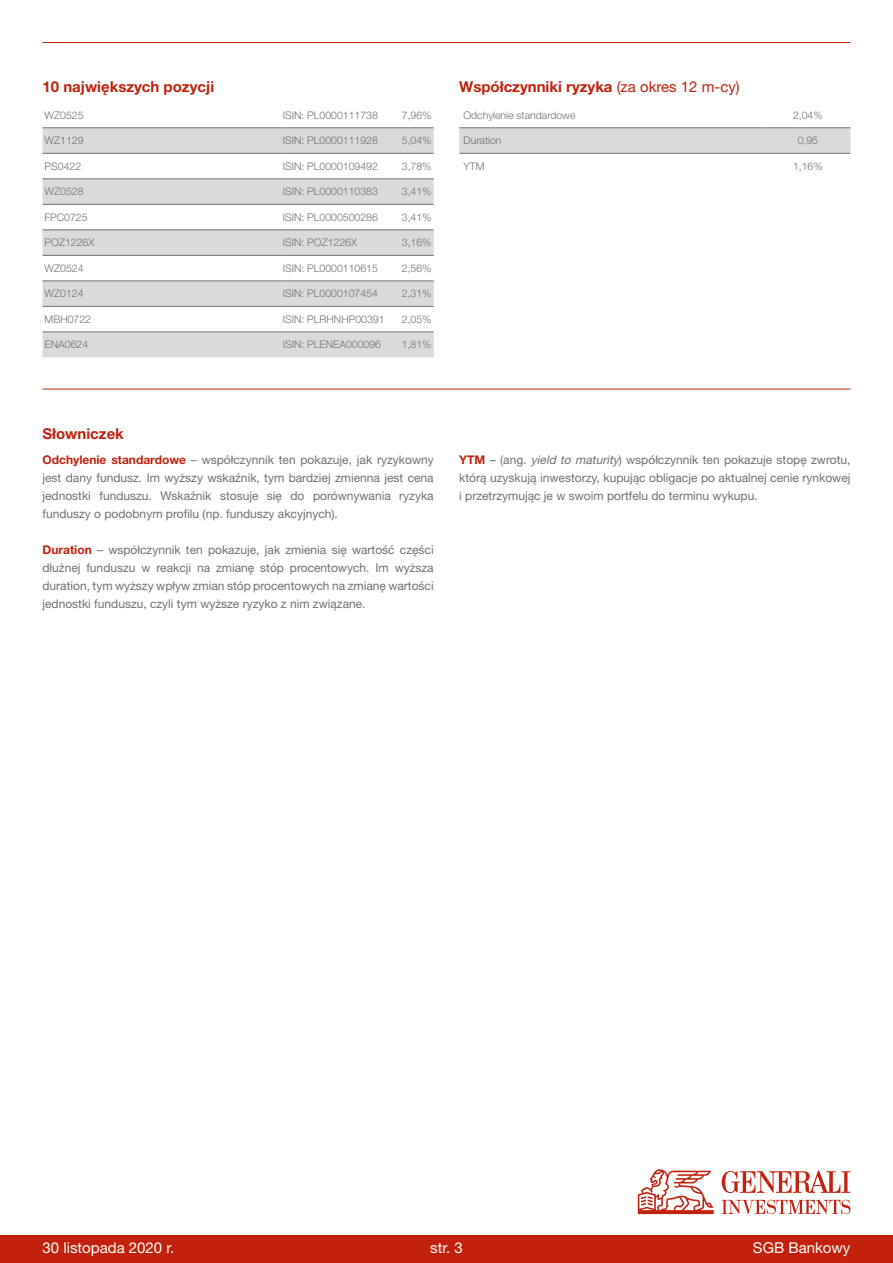
<style>
.page{position:relative;width:893px;height:1263px;background:#fff}
.page>*{position:absolute;margin:0;border:0;box-sizing:border-box;transform-origin:0 0}
.t1{font:700 15px "Helvetica Neue LT Pro";color:#c1210d}
.t2{font:15px "Helvetica Neue LT Pro";color:#fff}
.t3{font:12px/18px "Helvetica Neue LT Pro";color:#706f6f;text-align:justify}
.t4{font:300 10.5px "Helvetica Neue LT Pro";color:#706f6f}
.s1{font-weight:400}
.s2{font-weight:700;color:#c1210d}
.s3{font-style:italic}
</style>
<div class="page">
<hr style="left:43px;top:42px;width:807px;height:1px;background:#c1210d">
<svg style="left:43px;top:127px;width:391px;height:1px"></svg>
<svg style="left:43px;top:129px;width:391px;height:228px;fill:#dadada"></svg>
<hr style="left:43px;top:128px;width:238px;height:1px;background:#706f6f">
<hr style="left:281px;top:128px;width:106px;height:1px;background:#706f6f">
<hr style="left:387px;top:128px;width:47px;height:1px;background:#706f6f">
<hr style="left:43px;top:153px;width:238px;height:1px;background:#706f6f">
<hr style="left:281px;top:153px;width:106px;height:1px;background:#706f6f">
<hr style="left:387px;top:153px;width:47px;height:1px;background:#706f6f">
<hr style="left:43px;top:179px;width:238px;height:1px;background:#706f6f">
<hr style="left:281px;top:179px;width:106px;height:1px;background:#706f6f">
<hr style="left:387px;top:179px;width:47px;height:1px;background:#706f6f">
<hr style="left:43px;top:204px;width:238px;height:1px;background:#706f6f">
<hr style="left:281px;top:204px;width:106px;height:1px;background:#706f6f">
<hr style="left:387px;top:204px;width:47px;height:1px;background:#706f6f">
<hr style="left:43px;top:230px;width:238px;height:1px;background:#706f6f">
<hr style="left:281px;top:230px;width:106px;height:1px;background:#706f6f">
<hr style="left:387px;top:230px;width:47px;height:1px;background:#706f6f">
<hr style="left:43px;top:255px;width:238px;height:1px;background:#706f6f">
<hr style="left:281px;top:255px;width:106px;height:1px;background:#706f6f">
<hr style="left:387px;top:255px;width:47px;height:1px;background:#706f6f">
<hr style="left:43px;top:281px;width:238px;height:1px;background:#706f6f">
<hr style="left:281px;top:281px;width:106px;height:1px;background:#706f6f">
<hr style="left:387px;top:281px;width:47px;height:1px;background:#706f6f">
<hr style="left:43px;top:306px;width:238px;height:1px;background:#706f6f">
<hr style="left:281px;top:306px;width:106px;height:1px;background:#706f6f">
<hr style="left:387px;top:306px;width:47px;height:1px;background:#706f6f">
<hr style="left:43px;top:332px;width:238px;height:1px;background:#706f6f">
<hr style="left:281px;top:332px;width:106px;height:1px;background:#706f6f">
<hr style="left:387px;top:332px;width:47px;height:1px;background:#706f6f">
<hr style="left:43px;top:389px;width:807px;height:1px;background:#c1210d">
<svg style="left:459px;top:127px;width:391px;height:26px;background:#d6d6d6"></svg>
<hr style="left:459px;top:153px;width:306px;height:1px;background:#706f6f">
<hr style="left:765px;top:153px;width:85px;height:1px;background:#706f6f">
<hr style="left:459px;top:128px;width:306px;height:1px;background:#706f6f">
<hr style="left:765px;top:128px;width:85px;height:1px;background:#706f6f">
<div style="left:0;top:1235px;width:893px;height:28px;background:#c1210d"></div>
<svg style="left:638px;top:1169px;width:76px;height:45px"></svg>
<svg style="left:722px;top:1200px;width:128px;height:14px"></svg>
<svg style="left:722px;top:1171px;width:128px;height:22px"></svg>
<p class="t1" style="left:43px;top:77px;width:173px">10 największych pozycji</p>
<p class="t4" style="left:45px;top:109px;width:40px">WZ0525</p>
<p class="t4" style="left:283px;top:109px;width:97px">ISIN: PL0000111738</p>
<p class="t4" style="left:402px;top:109px;width:31px">7,96%</p>
<p class="t4" style="left:45px;top:134px;width:40px">WZ1129</p>
<p class="t4" style="left:283px;top:134px;width:97px">ISIN: PL0000111928</p>
<p class="t4" style="left:402px;top:134px;width:31px">5,04%</p>
<p class="t4" style="left:45px;top:160px;width:38px">PS0422</p>
<p class="t4" style="left:283px;top:160px;width:97px">ISIN: PL0000109492</p>
<p class="t4" style="left:402px;top:160px;width:31px">3,78%</p>
<p class="t4" style="left:45px;top:185px;width:40px">WZ0528</p>
<p class="t4" style="left:283px;top:185px;width:97px">ISIN: PL0000110383</p>
<p class="t4" style="left:402px;top:185px;width:31px">3,41%</p>
<p class="t4" style="left:45px;top:211px;width:44px">FPC0725</p>
<p class="t4" style="left:283px;top:211px;width:97px">ISIN: PL0000500286</p>
<p class="t4" style="left:402px;top:211px;width:31px">3,41%</p>
<p class="t4" style="left:45px;top:236px;width:51px">POZ1226X</p>
<p class="t4" style="left:283px;top:236px;width:76px">ISIN: POZ1226X</p>
<p class="t4" style="left:402px;top:236px;width:31px">3,16%</p>
<p class="t4" style="left:45px;top:262px;width:40px">WZ0524</p>
<p class="t4" style="left:283px;top:262px;width:97px">ISIN: PL0000110615</p>
<p class="t4" style="left:402px;top:262px;width:31px">2,56%</p>
<p class="t4" style="left:45px;top:287px;width:40px">WZ0124</p>
<p class="t4" style="left:283px;top:287px;width:97px">ISIN: PL0000107454</p>
<p class="t4" style="left:402px;top:287px;width:31px">2,31%</p>
<p class="t4" style="left:45px;top:313px;width:48px">MBH0722</p>
<p class="t4" style="left:283px;top:313px;width:103px">ISIN: PLRHNHP00391</p>
<p class="t4" style="left:402px;top:313px;width:31px">2,05%</p>
<p class="t4" style="left:45px;top:338px;width:45px">ENA0624</p>
<p class="t4" style="left:283px;top:338px;width:100px">ISIN: PLENEA000096</p>
<p class="t4" style="left:402px;top:338px;width:31px">1,81%</p>
<p class="t1" style="left:459px;top:77px;width:282px">Współczynniki ryzyka <span class="s1">(za okres 12 m-cy)</span></p>
<p class="t4" style="left:463px;top:109px;width:114px">Odchylenie standardowe</p>
<p class="t4" style="left:793px;top:109px;width:31px">2,04%</p>
<p class="t4" style="left:463px;top:134px;width:40px">Duration</p>
<p class="t4" style="left:798px;top:134px;width:22px">0,95</p>
<p class="t4" style="left:463px;top:160px;width:22px">YTM</p>
<p class="t4" style="left:793px;top:160px;width:31px">1,16%</p>
<p class="t1" style="left:43px;top:424px;width:83px">Słowniczek</p>
<p class="t3" style="left:43px;top:450px;width:393px"><span class="s2">Odchylenie standardowe</span> – współczynnik ten pokazuje, jak ryzykowny jest dany fundusz. Im wyższy wskaźnik, tym bardziej zmienna jest cena jednostki funduszu. Wskaźnik stosuje się do porównywania ryzyka funduszy o podobnym profilu (np. funduszy akcyjnych).</p>
<p class="t3" style="left:43px;top:540px;width:393px"><span class="s2">Duration</span> – współczynnik ten pokazuje, jak zmienia się wartość części dłużnej funduszu w reakcji na zmianę stóp procentowych. Im wyższa duration, tym wyższy wpływ zmian stóp procentowych na zmianę wartości jednostki funduszu, czyli tym wyższe ryzyko z nim związane.</p>
<p class="t3" style="left:459px;top:450px;width:393px"><span class="s2">YTM</span> – (ang. <span class="s3">yield to maturity</span>) współczynnik ten pokazuje stopę zwrotu, którą uzyskują inwestorzy, kupując obligacje po aktualnej cenie rynkowej i przetrzymując je w swoim portfelu do terminu wykupu.</p>
<p class="t2" style="left:43px;top:1238px;width:133px">30 listopada 2020 r.</p>
<p class="t2" style="left:430px;top:1238px;width:34px">str. 3</p>
<p class="t2" style="left:753px;top:1238px;width:99px">SGB Bankowy</p>
</div>
